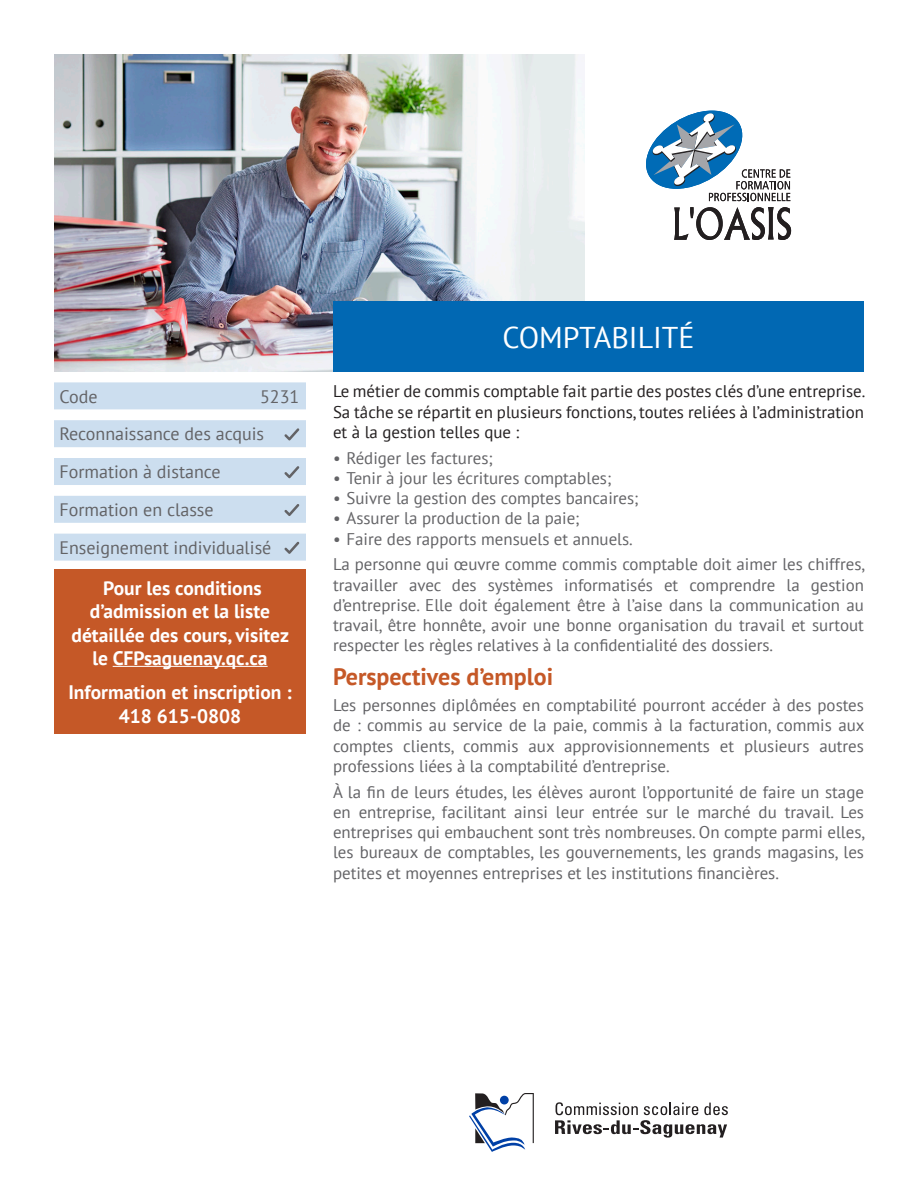
<style>
.page{position:relative;width:918px;height:1188px;background:#fff}
.page>*{position:absolute;margin:0;border:0;box-sizing:border-box;transform-origin:0 0}
.Titre_programme_2{font:30px "PT Sans";color:#fff}
.Perspectives{font:700 24px "PT Sans";color:#c55827}
.t1{font:700 19.5px/23.4px "PT Sans";color:#fff;text-align:center}
.t2{font:18px "PT Sans";color:#636366}
.Para_2{font:16.8px/20.2px "PT Sans";color:#636366;text-align:justify}
.Para_1{font:16.8px/20.2px "PT Sans";color:#231f20;text-align:justify}
.Bullets_2{font:16.8px "PT Sans";color:#636366}
</style>
<div class="page">
<img style="left:54px;top:54px;width:531px;height:318px">
<svg style="left:555px;top:1102px;width:173px;height:36px"></svg>
<svg style="left:469px;top:1093px;width:65px;height:59px"></svg>
<div style="left:333px;top:301px;width:531px;height:71px;background:#0168b3"></div>
<div style="left:54px;top:382px;width:252px;height:27px;background:#ccdeef"></div>
<div style="left:54px;top:420px;width:252px;height:27px;background:#ccdeef"></div>
<div style="left:54px;top:458px;width:252px;height:27px;background:#ccdeef"></div>
<div style="left:54px;top:496px;width:252px;height:27px;background:#ccdeef"></div>
<div style="left:54px;top:534px;width:252px;height:27px;background:#ccdeef"></div>
<svg style="left:284px;top:428px;width:15px;height:12px"></svg>
<svg style="left:284px;top:466px;width:15px;height:12px"></svg>
<svg style="left:284px;top:504px;width:15px;height:12px"></svg>
<svg style="left:284px;top:542px;width:15px;height:12px"></svg>
<div style="left:54px;top:569px;width:252px;height:164px;background:#c55827"></div>
<hr style="left:113px;top:666px;width:155px;height:1px;background:#fff">
<svg style="left:674px;top:207px;width:117px;height:33px"></svg>
<svg style="left:646px;top:111px;width:144px;height:90px"></svg>
<p class="t2" style="left:59px;top:385px;width:40px">Code</p>
<p class="t2" style="left:260px;top:385px;width:41px">5231</p>
<p class="t2" style="left:59px;top:423px;width:206px">Reconnaissance des acquis</p>
<p class="t2" style="left:59px;top:460px;width:163px">Formation à distance</p>
<p class="t2" style="left:59px;top:498px;width:156px">Formation en classe</p>
<p class="t2" style="left:59px;top:536px;width:214px">Enseignement individualisé</p>
<p class="t1" style="left:72px;top:576px;width:219px">Pour les conditions d’admission et la liste détaillée des cours, visitez le CFPsaguenay.qc.ca</p>
<p class="t1" style="left:68px;top:680px;width:225px">Information et inscription :<br>418 615-0808</p>
<p class="Titre_programme_2" style="left:502px;top:318px;width:194px">COMPTABILITÉ</p>
<p class="Para_1" style="left:333px;top:381px;width:534px">Le métier de commis comptable fait partie des postes clés d’une entreprise.<br>Sa tâche se répartit en plusieurs fonctions, toutes reliées à l’administration et à la gestion telles que :</p>
<p class="Bullets_2" style="left:333px;top:447px;width:161px">• Rédiger les factures;</p>
<p class="Bullets_2" style="left:333px;top:467px;width:280px">• Tenir à jour les écritures comptables;</p>
<p class="Bullets_2" style="left:333px;top:487px;width:307px">• Suivre la gestion des comptes bancaires;</p>
<p class="Bullets_2" style="left:333px;top:508px;width:248px">• Assurer la production de la paie;</p>
<p class="Bullets_2" style="left:333px;top:528px;width:301px">• Faire des rapports mensuels et annuels.</p>
<p class="Para_2" style="left:333px;top:554px;width:534px">La personne qui œuvre comme commis comptable doit aimer les chiffres, travailler avec des systèmes informatisés et comprendre la gestion d’entreprise. Elle doit également être à l’aise dans la communication au travail, être honnête, avoir une bonne organisation du travail et surtout respecter les règles relatives à la confidentialité des dossiers.</p>
<p class="Perspectives" style="left:333px;top:661px;width:222px">Perspectives d’emploi</p>
<p class="Para_2" style="left:333px;top:695px;width:533px">Les personnes diplômées en comptabilité pourront accéder à des postes de : commis au service de la paie, commis à la facturation, commis aux comptes clients, commis aux approvisionnements et plusieurs autres professions liées à la comptabilité d’entreprise.</p>
<p class="Para_2" style="left:333px;top:781px;width:534px">À la fin de leurs études, les élèves auront l’opportunité de faire un stage en entreprise, facilitant ainsi leur entrée sur le marché du travail. Les entreprises qui embauchent sont très nombreuses. On compte parmi elles, les bureaux de comptables, les gouvernements, les grands magasins, les petites et moyennes entreprises et les institutions financières.</p>
</div>
